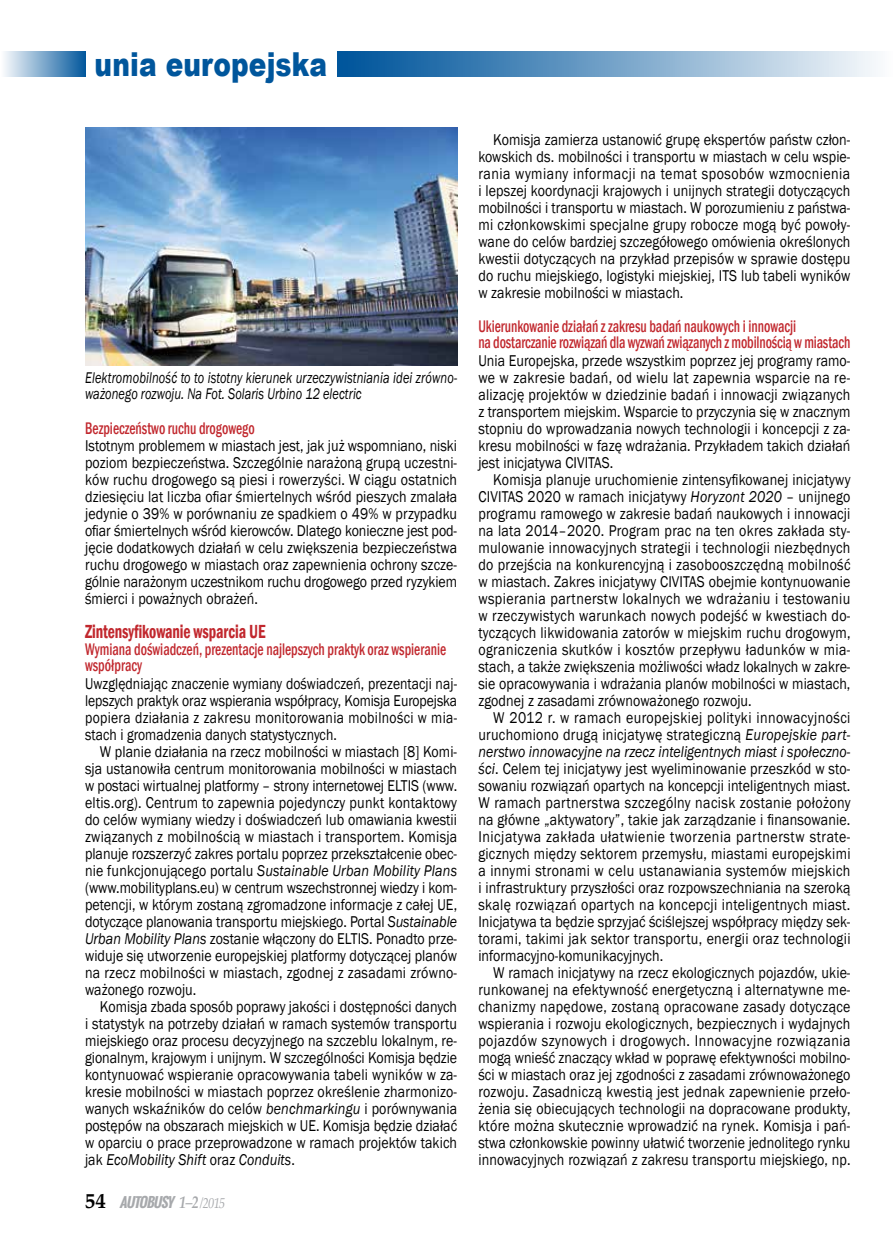
<style>
.page{position:relative;width:893px;height:1251px;background:#fff}
.page>*{position:absolute;margin:0;border:0;box-sizing:border-box;transform-origin:0 0}
.t1{font:900 33px "Arial";letter-spacing:.005em;color:#00569c;scale:.8 1}
.t2{font:600 condensed 19.5px "Franklin Gothic";letter-spacing:-.005em;color:#c1272d;scale:.8 1}
.t3{font:500 condensed 17.25px/16.5px "Franklin Gothic";color:#c1272d;scale:.8 1}
.t4{font:16.05px/17px "Franklin Gothic";letter-spacing:.005em;color:#000;text-align:justify;scale:.87 1}
.t5{font:16.05px/17px "Franklin Gothic";letter-spacing:.005em;color:#000;text-align:justify;scale:.85 1}
.t6{font:italic 15.9px/16.5px "Franklin Gothic";letter-spacing:.01em;color:#000;scale:.78 1}
.t7{font:italic 700 13.5px "Oswald";color:#a7a9ac}
.s1{font-style:italic}
.s2{font-family:"Palatino Linotype";font-style:normal;font-size:21px;color:#000}
.s3{font-family:"Palatino Linotype";font-size:17.1px}
.s4{font-family:"Palatino Linotype";font-weight:400;font-size:14.85px}
</style>
<div class="page">
<div style="left:0;top:51px;width:85px;height:26px;background:linear-gradient(to right,#fff,#05599d)"></div>
<div style="left:337px;top:51px;width:556px;height:26px;background:linear-gradient(to right,#004f98,#f8fafc)"></div>
<img style="left:85px;top:128px;width:372px;height:237px">
<h1 class="t1" style="left:95px;top:40px;width:292px">unia europejska</h1>
<p class="t6" style="left:85px;top:369px;width:478px">Elektromobilność to to istotny kierunek urzeczywistniania idei zrówno&shy;ważonego rozwoju. Na Fot. Solaris Urbino 12 electric</p>
<p class="t3" style="left:85px;top:419px;width:214px">Bezpieczeństwo ruchu drogowego</p>
<p class="t4" style="left:85px;top:437px;width:429px">Istotnym problemem w miastach jest, jak już wspomniano, niski poziom bezpieczeństwa. Szczególnie narażoną grupą uczestni&shy;ków ruchu drogowego są piesi i rowerzyści. W ciągu ostatnich dziesięciu lat liczba ofiar śmiertelnych wśród pieszych zmalała jedynie o 39% w porównaniu ze spadkiem o 49% w przypadku ofiar śmiertelnych wśród kierowców. Dlatego konieczne jest pod&shy;jęcie dodatkowych działań w celu zwiększenia bezpieczeństwa ruchu drogowego w miastach oraz zapewnienia ochrony szcze&shy;gólnie narażonym uczestnikom ruchu drogowego przed ryzykiem śmierci i poważnych obrażeń.</p>
<p class="t2" style="left:85px;top:618px;width:227px">Zintensyfikowanie wsparcia UE</p>
<p class="t3" style="left:85px;top:640px;width:453px">Wymiana doświadczeń, prezentacje najlepszych praktyk oraz wspieranie współpracy</p>
<p class="t5" style="left:85px;top:675px;width:439px">Uwzględniając znaczenie wymiany doświadczeń, prezentacji naj&shy;lepszych praktyk oraz wspierania współpracy, Komisja Europejska popiera działania z zakresu monitorowania mobilności w mia&shy;stach i gromadzenia danych statystycznych.</p>
<p class="t4" style="left:85px;top:743px;width:429px;text-indent:15px">W planie działania na rzecz mobilności w miastach [8] Komi&shy;sja ustanowiła centrum monitorowania mobilności w miastach w postaci wirtualnej platformy – strony internetowej ELTIS (www. eltis.org). Centrum to zapewnia pojedynczy punkt kontaktowy do celów wymiany wiedzy i doświadczeń lub omawiania kwestii związanych z mobilnością w miastach i transportem. Komisja planuje rozszerzyć zakres portalu poprzez przekształcenie obec&shy;nie funkcjonującego portalu <span class="s1">Sustainable Urban Mobility Plans </span>(www.mobilityplans.eu) w centrum wszechstronnej wiedzy i kom&shy;petencji, w którym zostaną zgromadzone informacje z całej UE, dotyczące planowania transportu miejskiego. Portal <span class="s1">Sustainable Urban Mobility Plans</span> zostanie włączony do ELTIS. Ponadto prze&shy;widuje się utworzenie europejskiej platformy dotyczącej planów na rzecz mobilności w miastach, zgodnej z zasadami zrówno&shy;ważonego rozwoju.</p>
<p class="t4" style="left:85px;top:997px;width:429px;text-indent:15px">Komisja zbada sposób poprawy jakości i dostępności danych i statystyk na potrzeby działań w ramach systemów transportu miejskiego oraz procesu decyzyjnego na szczeblu lokalnym, re&shy;gionalnym, krajowym i unijnym. W szczególności Komisja będzie kontynuować wspieranie opracowywania tabeli wyników w za&shy;kresie mobilności w miastach poprzez określenie zharmonizo&shy;wanych wskaźników do celów <span class="s1">benchmarkingu</span> i porównywania postępów na obszarach miejskich w UE. Komisja będzie działać w oparciu o prace przeprowadzone w ramach projektów takich jak <span class="s1">EcoMobility Shift</span> oraz <span class="s1">Conduits</span>.</p>
<p class="t7" style="left:85px;top:1191px;width:142px"><span class="s2">54</span> AUTOBUSY <span class="s3">1–2</span> <span class="s4">/2015</span></p>
<p class="t4" style="left:478px;top:131px;width:429px;text-indent:15px">Komisja zamierza ustanowić grupę ekspertów państw człon&shy;kowskich ds. mobilności i transportu w miastach w celu wspie&shy;rania wymiany informacji na temat sposobów wzmocnienia i lepszej koordynacji krajowych i unijnych strategii dotyczących mobilności i transportu w miastach. W porozumieniu z państwa&shy;mi członkowskimi specjalne grupy robocze mogą być powoły&shy;wane do celów bardziej szczegółowego omówienia określonych kwestii dotyczących na przykład przepisów w sprawie dostępu do ruchu miejskiego, logistyki miejskiej, ITS lub tabeli wyników w zakresie mobilności w miastach.</p>
<p class="t3" style="left:478px;top:317px;width:467px">Ukierunkowanie działań z zakresu badań naukowych i innowacji<br>na dostarczanie rozwiązań dla wyzwań związanych z mobilnością w miastach</p>
<p class="t4" style="left:478px;top:352px;width:429px">Unia Europejska, przede wszystkim poprzez jej programy ramo&shy;we w zakresie badań, od wielu lat zapewnia wsparcie na re&shy;alizację projektów w dziedzinie badań i innowacji związanych z transportem miejskim. Wsparcie to przyczynia się w znacznym stopniu do wprowadzania nowych technologii i koncepcji z za&shy;kresu mobilności w fazę wdrażania. Przykładem takich działań jest inicjatywa CIVITAS.</p>
<p class="t4" style="left:478px;top:471px;width:429px;text-indent:15px">Komisja planuje uruchomienie zintensyfikowanej inicjatywy CIVITAS 2020 w ramach inicjatywy <span class="s1">Horyzont 2020</span> – unijnego programu ramowego w zakresie badań naukowych i innowacji na lata 2014–2020. Program prac na ten okres zakłada sty&shy;mulowanie innowacyjnych strategii i technologii niezbędnych do przejścia na konkurencyjną i zasobooszczędną mobilność w miastach. Zakres inicjatywy CIVITAS obejmie kontynuowanie wspierania partnerstw lokalnych we wdrażaniu i testowaniu w rzeczywistych warunkach nowych podejść w kwestiach do&shy;tyczących likwidowania zatorów w miejskim ruchu drogowym, ograniczenia skutków i kosztów przepływu ładunków w mia&shy;stach, a także zwiększenia możliwości władz lokalnych w zakre&shy;sie opracowywania i wdrażania planów mobilności w miastach, zgodnej z zasadami zrównoważonego rozwoju.</p>
<p class="t4" style="left:478px;top:709px;width:429px;text-indent:15px">W 2012 r. w ramach europejskiej polityki innowacyjności uruchomiono drugą inicjatywę strategiczną <span class="s1">Europejskie part&shy;nerstwo innowacyjne na rzecz inteligentnych miast i społeczno&shy;ści</span>. Celem tej inicjatywy jest wyeliminowanie przeszkód w sto&shy;sowaniu rozwiązań opartych na koncepcji inteligentnych miast.<br>W ramach partnerstwa szczególny nacisk zostanie położony na główne „aktywatory”, takie jak zarządzanie i finansowanie.<br>Inicjatywa zakłada ułatwienie tworzenia partnerstw strate&shy;gicznych między sektorem przemysłu, miastami europejskimi a innymi stronami w celu ustanawiania systemów miejskich i infrastruktury przyszłości oraz rozpowszechniania na szeroką skalę rozwiązań opartych na koncepcji inteligentnych miast.<br>Inicjatywa ta będzie sprzyjać ściślejszej współpracy między sek&shy;torami, takimi jak sektor transportu, energii oraz technologii informacyjno-komunikacyjnych.</p>
<p class="t4" style="left:478px;top:963px;width:429px;text-indent:15px">W ramach inicjatywy na rzecz ekologicznych pojazdów, ukie&shy;runkowanej na efektywność energetyczną i alternatywne me&shy;chanizmy napędowe, zostaną opracowane zasady dotyczące wspierania i rozwoju ekologicznych, bezpiecznych i wydajnych pojazdów szynowych i drogowych. Innowacyjne rozwiązania mogą wnieść znaczący wkład w poprawę efektywności mobilno&shy;ści w miastach oraz jej zgodności z zasadami zrównoważonego rozwoju. Zasadniczą kwestią jest jednak zapewnienie przeło&shy;żenia się obiecujących technologii na dopracowane produkty, które można skutecznie wprowadzić na rynek. Komisja i pań&shy;stwa członkowskie powinny ułatwić tworzenie jednolitego rynku innowacyjnych rozwiązań z zakresu transportu miejskiego, np.</p>
</div>
